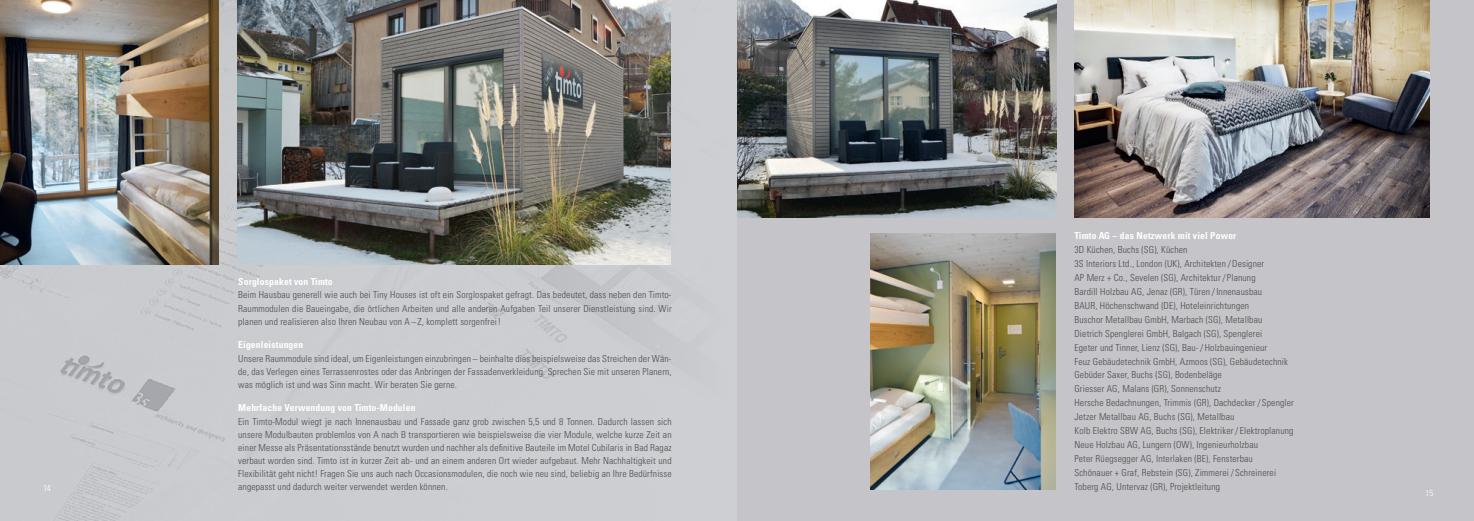
<style>
.page{position:relative;width:1474px;height:521px;background:#fff}
.page>*{position:absolute;margin:0;border:0;box-sizing:border-box;transform-origin:0 0}
.t1{font:300 condensed 9.62px/14px "Univers";letter-spacing:.015em;color:#4b4c4d;text-align:justify}
.t2{font:700 condensed 9.62px "Univers";letter-spacing:.015em;color:#fff}
.t3{font:300 condensed 8.75px "Univers";color:#fff}
</style>
<div class="page">
<div style="left:0;top:0;width:737px;height:521px;background:#cccdd0"></div>
<div style="left:737px;top:0;width:736px;height:521px;background:#c5c4c8"></div>
<img style="left:1074px;top:0;width:355px;height:218px">
<img style="left:870px;top:233px;width:185px;height:257px">
<img style="left:237px;top:0;width:433px;height:264px">
<img style="left:737px;top:0;width:319px;height:218px">
<img style="left:0;top:0;width:218px;height:264px">
<p class="t3" style="left:43px;top:483px;width:9px">14</p>
<p class="t2" style="left:238px;top:276px;width:96px">Sorglospaket von Timto</p>
<p class="t1" style="left:238px;top:288px;width:435px;line-height:13.1px">Beim Hausbau generell wie auch bei Tiny Houses ist oft ein Sorglospaket gefragt. Das bedeutet, dass neben den Timto-Raummodulen die Baueingabe, die örtlichen Arbeiten und alle anderen Aufgaben Teil unserer Dienstleistung sind. Wir planen und realisieren also Ihren Neubau von A – Z, komplett sorgenfrei!</p>
<p class="t2" style="left:238px;top:339px;width:67px">Eigenleistungen</p>
<p class="t1" style="left:238px;top:351px;width:435px;line-height:13.1px">Unsere Raummodule sind ideal, um Eigenleistungen einzubringen – beinhalte dies beispielsweise das Streichen der Wän&shy;de, das Verlegen eines Terrassenrostes oder das Anbringen der Fassadenverkleidung. Sprechen Sie mit unseren Planern, was möglich ist und was Sinn macht. Wir beraten Sie gerne.</p>
<p class="t2" style="left:238px;top:402px;width:179px">Mehrfache Verwendung von Timto-Modulen</p>
<p class="t1" style="left:238px;top:414px;width:435px;line-height:13.1px">Ein Timto-Modul wiegt je nach Innenausbau und Fassade ganz grob zwischen 5,5 und 8 Tonnen. Dadurch lassen sich unsere Modulbauten problemlos von A nach B transportieren wie beispielsweise die vier Module, welche kurze Zeit an einer Messe als Präsentationsstände benutzt wurden und nachher als definitive Bauteile im Motel Cubilaris in Bad Ragaz verbaut worden sind. Timto ist in kurzer Zeit ab- und an einem anderen Ort wieder aufgebaut. Mehr Nachhaltigkeit und Flexibilität geht nicht! Fragen Sie uns auch nach Occasionsmodulen, die noch wie neu sind, beliebig an Ihre Bedürfnisse angepasst und dadurch weiter verwendet werden können.</p>
<p class="t2" style="left:1074px;top:230px;width:163px">Timto AG – das Netzwerk mit viel Power</p>
<p class="t1" style="left:1074px;top:242px;width:221px;text-align:left">3D Küchen, Buchs (SG), Küchen<br>3S Interiors Ltd., London (UK), Architekten / Designer<br>AP Merz + Co., Sevelen (SG), Architektur / Planung<br>Bardill Holzbau AG, Jenaz (GR), Türen / Innenausbau<br>BAUR, Höchenschwand (DE), Hoteleinrichtungen<br>Buschor Metallbau GmbH, Marbach (SG), Metallbau<br>Dietrich Spenglerei GmbH, Balgach (SG), Spenglerei<br>Egeter und Tinner, Lienz (SG), Bau- / Holzbauingenieur<br>Feuz Gebäudetechnik GmbH, Azmoos (SG), Gebäudetechnik Gebüder Saxer, Buchs (SG), Bodenbeläge<br>Griesser AG, Malans (GR), Sonnenschutz<br>Hersche Bedachnungen, Trimmis (GR), Dachdecker / Spengler Jetzer Metallbau AG, Buchs (SG), Metallbau<br>Kolb Elektro SBW AG, Buchs (SG), Elektriker / Elektroplanung Neue Holzbau AG, Lungern (OW), Ingenieurholzbau<br>Peter Rüegsegger AG, Interlaken (BE), Fensterbau<br>Schönauer + Graf, Rebstein (SG), Zimmerei / Schreinerei Toberg AG, Untervaz (GR), Projektleitung</p>
<p class="t3" style="left:1425px;top:487px;width:9px">15</p>
</div>
